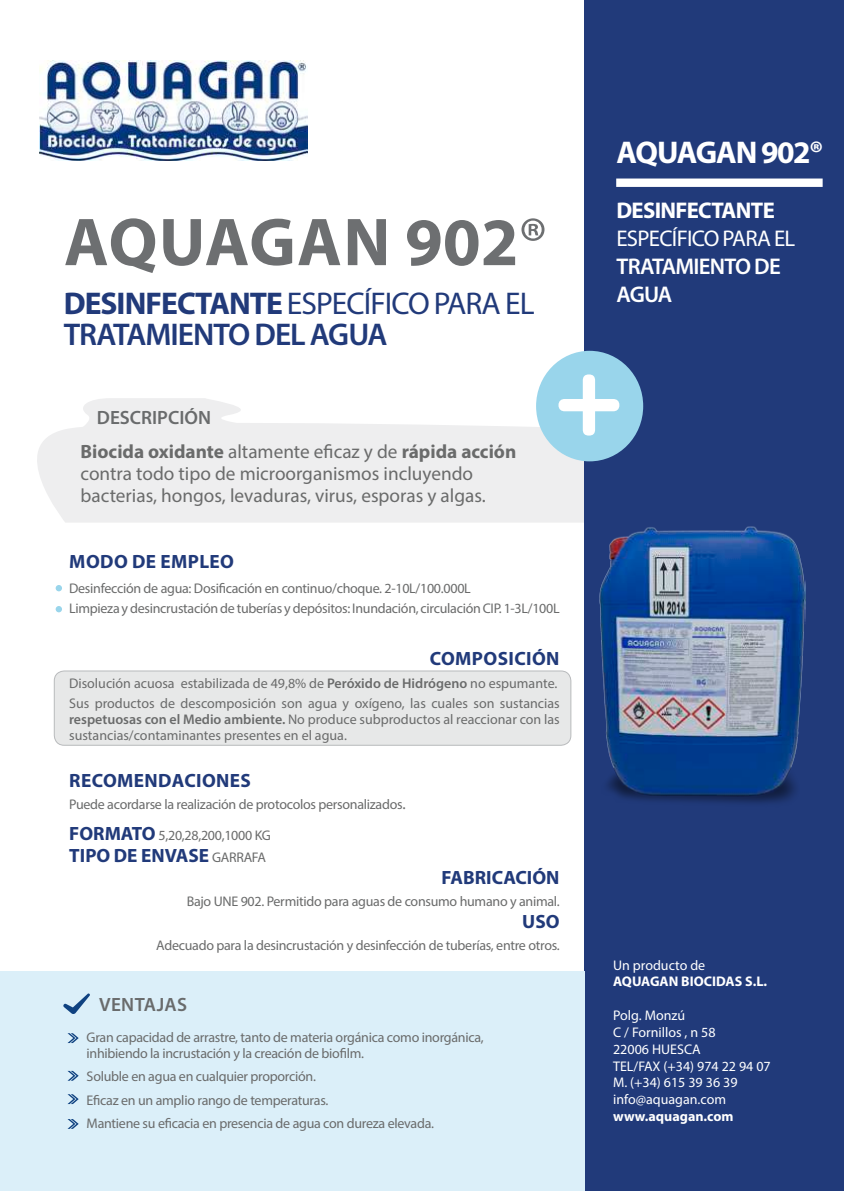
<style>
.page{position:relative;width:844px;height:1191px;background:#fff}
.page>*{position:absolute;margin:0;border:0;box-sizing:border-box;transform-origin:0 0}
.t1{font:700 68.25px "Myriad Pro";color:#6d6f71}
.t2{font:600 31.5px/31.5px "Myriad Pro";letter-spacing:-.03em;color:#213a7a}
.t3{font:700 31.5px "Myriad Pro";letter-spacing:-.05em;color:#fff}
.t4{font:600 22.75px/28px "Myriad Pro";letter-spacing:-.03em;color:#fff}
.t5{font:22.75px "Myriad Pro";letter-spacing:-.03em;color:#fff}
.t6{font:700 22.75px "Myriad Pro";letter-spacing:-.03em;color:#fff}
.t7{font:19.25px/21.9px "Myriad Pro";color:#6a6b6b}
.t8{font:700 19.25px "Myriad Pro";letter-spacing:.02em;color:#213a7a}
.t9{font:700 19.25px "Myriad Pro";color:#213a7a}
.t10{font:600 19.25px "Myriad Pro";color:#696b6c}
.t11{font:600 19.25px "Myriad Pro";letter-spacing:.02em;color:#696b6c}
.t12{font:14px/23.3px "Myriad Pro";letter-spacing:-.02em;color:#6a6b6b}
.t13{font:14px/20.7px "Myriad Pro";color:#6a6b6b}
.t14{font:14px/16.8px "Myriad Pro";color:#fff}
.t15{font:700 14px "Myriad Pro";color:#fff}
.s1{font-weight:400}
.s2{font-weight:700}
.s3{font-weight:600}
.s4{font-size:15.75px}
.s5{font-weight:700;font-size:19.25px;color:#213a7a}
.s6{font-weight:400;font-size:14px;color:#6a6b6b}
</style>
<div class="page">
<svg style="left:37px;top:415px;width:547px;height:107px;background:#efeff0"></svg>
<svg style="left:52px;top:398px;width:252px;height:57px"></svg>
<div style="left:584px;top:0;width:259px;height:1191px;background:#213a7a"></div>
<div style="left:616px;top:178px;width:206px;height:9px;background:#fff"></div>
<img style="left:39px;top:61px;width:268px;height:100px">
<div style="left:54px;top:671px;width:516px;height:74px;background:#e7e8e8;border-radius:10px"></div>
<div style="left:54px;top:671px;width:517px;height:74px;border:1px solid #b8babc;border-radius:10px"></div>
<div style="left:536px;top:351px;width:107px;height:110px;background:#99d5eb;border-radius:50%"></div>
<div style="left:0;top:972px;width:584px;height:219px;background:#dbeff9"></div>
<img style="left:599px;top:526px;width:205px;height:277px">
<svg style="left:56px;top:585px;width:6px;height:6px"></svg>
<svg style="left:56px;top:606px;width:6px;height:6px"></svg>
<svg style="left:63px;top:993px;width:27px;height:21px"></svg>
<svg style="left:67px;top:1033px;width:12px;height:10px"></svg>
<svg style="left:67px;top:1071px;width:12px;height:9px"></svg>
<svg style="left:67px;top:1094px;width:12px;height:10px"></svg>
<svg style="left:67px;top:1119px;width:12px;height:9px"></svg>
<h1 class="t1" style="left:64px;top:198px;width:484px">AQUAGAN 902<span class="s1">®</span></h1>
<h2 class="t2" style="left:64px;top:287px;width:472px"><span class="s2">DESINFECTANTE</span> <span class="s1">ESPECÍFICO PARA EL<br></span>TRATAMIENTO DEL AGUA</h2>
<h3 class="t10" style="left:97px;top:405px;width:116px">DESCRIPCIÓN</h3>
<h3 class="t7" style="left:80px;top:441px;width:437px"><span class="s2">Biocida oxidante</span> altamente eficaz y de <span class="s2">rápida acción </span>contra todo tipo de microorganismos incluyendo bacterias, hongos, levaduras, virus, esporas y algas.</h3>
<h3 class="t8" style="left:69px;top:549px;width:166px">MODO DE EMPLEO</h3>
<p class="t12" style="left:69px;top:577px;width:492px;line-height:20.7px">Desinfección de agua: Dosificación en continuo/choque. 2-10L/100.000L<br>Limpieza y desincrustación de tuberías y depósitos: Inundación, circulación CIP. 1-3L/100L</p>
<h3 class="t8" style="left:429px;top:646px;width:131px">COMPOSICIÓN</h3>
<p class="t13" style="left:69px;top:672px;width:492px">Disolución acuosa estabilizada de 49,8% de <span class="s3">Peróxido de Hidrógeno</span> no espumante.<br>Sus productos de descomposición son agua y oxígeno, las cuales son sustancias</p>
<p class="t13" style="left:69px;top:711px;width:492px;line-height:15.8px"><span class="s3">respetuosas con el Medio ambiente.</span> No produce subproductos al reaccionar con las sustancias/contaminantes presentes en el agua.</p>
<h3 class="t8" style="left:69px;top:768px;width:183px">RECOMENDACIONES</h3>
<p class="t12" style="left:69px;top:792px;width:338px">Puede acordarse la realización de protocolos personalizados<span class="s4">.</span></p>
<p class="t12" style="left:69px;top:824px;width:203px"><span class="s5">FORMATO</span> 5,20,28,200,1000 KG</p>
<h3 class="t9" style="left:69px;top:843px;width:198px">TIPO DE ENVASE <span class="s6">GARRAFA</span></h3>
<h3 class="t9" style="left:441px;top:865px;width:119px">FABRICACIÓN</h3>
<p class="t12" style="left:187px;top:889px;width:374px">Bajo UNE 902. Permitido para aguas de consumo humano y animal.</p>
<h3 class="t8" style="left:522px;top:909px;width:39px">USO</h3>
<p class="t12" style="left:156px;top:933px;width:405px">Adecuado para la desincrustación y desinfección de tuberías, entre otros.</p>
<h3 class="t11" style="left:99px;top:992px;width:90px">VENTAJAS</h3>
<p class="t12" style="left:87px;top:1029px;width:398px;line-height:15.8px">Gran capacidad de arrastre, tanto de materia orgánica como inorgánica, inhibiendo la incrustación y la creación de biofilm.</p>
<p class="t12" style="left:87px;top:1064px;width:349px">Soluble en agua en cualquier proporción.<br>Eficaz en un amplio rango de temperaturas.<br>Mantiene su eficacia en presencia de agua con dureza elevada.</p>
<h2 class="t3" style="left:616px;top:132px;width:208px">AQUAGAN 902®</h2>
<h3 class="t6" style="left:616px;top:195px;width:160px">DESINFECTANTE</h3>
<h3 class="t5" style="left:616px;top:224px;width:180px">ESPECÍFICO PARA EL</h3>
<h3 class="t4" style="left:616px;top:251px;width:166px">TRATAMIENTO DE<br>AGUA</h3>
<p class="t14" style="left:613px;top:956px;width:94px">Un producto de</p>
<p class="t15" style="left:613px;top:972px;width:155px">AQUAGAN BIOCIDAS S.L.</p>
<p class="t14" style="left:613px;top:1006px;width:159px">Polg. Monzú<br>C / Fornillos , n 58<br>22006 HUESCA<br>TEL/FAX (+34) 974 22 94 07<br>M. (+34) 615 39 36 39 info@aquagan.com</p>
<p class="t15" style="left:613px;top:1107px;width:122px">www.aquagan.com</p>
</div>
